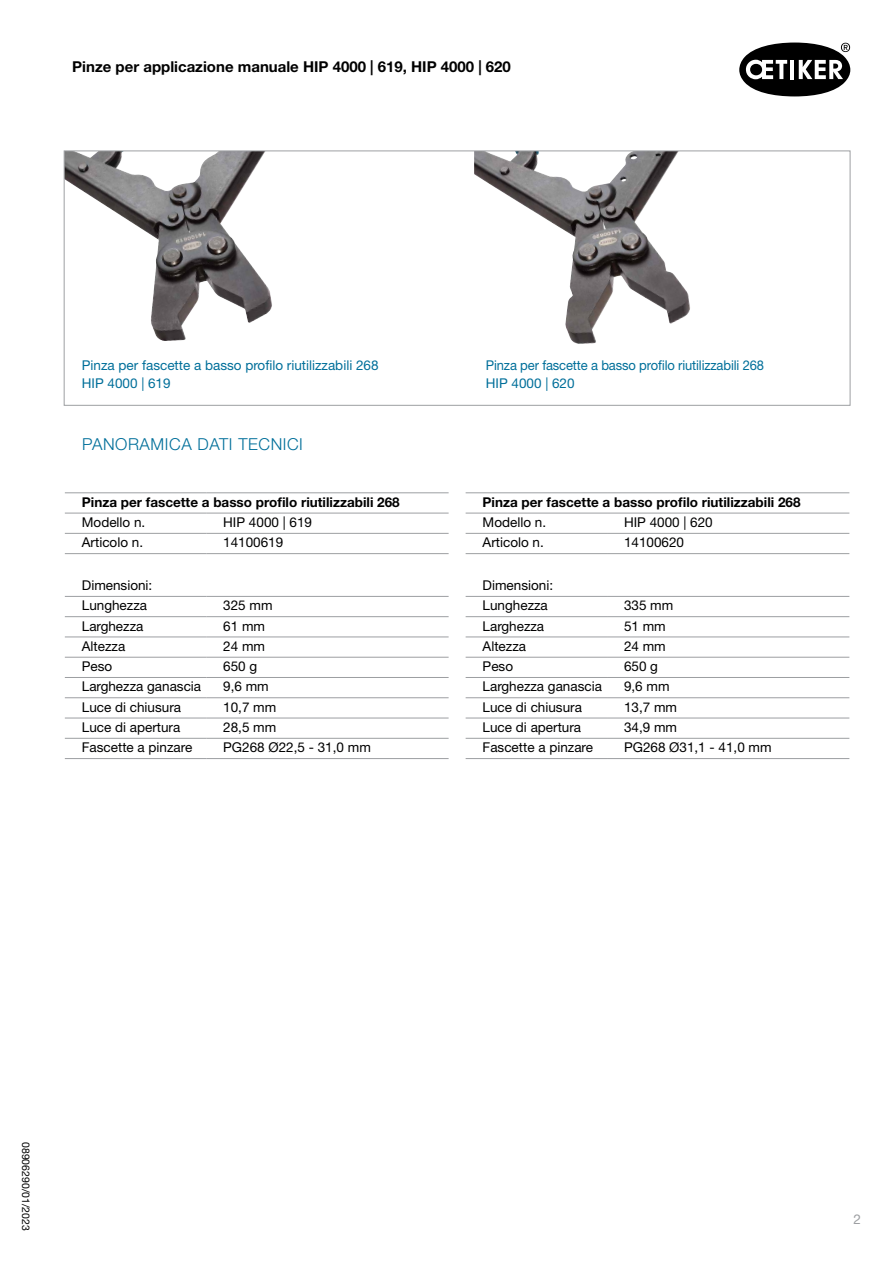
<style>
.page{position:relative;width:893px;height:1263px;background:#fff}
.page>*{position:absolute;margin:0;border:0;box-sizing:border-box;transform-origin:0 0}
.t1{font:300 16.5px "Helvetica Neue LT Std";letter-spacing:.035em;color:#006f9a}
.t2{font:700 15px "Helvetica Neue LT Std";color:#000}
.t3{font:13.5px/20.2px "Helvetica Neue LT Std";color:#000}
.t4{font:700 13.5px "Helvetica Neue LT Std";color:#000}
.t5{font:13.5px/18px "Helvetica Neue LT Std";color:#006f9a;scale:.96 1}
.t6{font:13.5px/18px "Helvetica Neue LT Std";color:#006f9a}
.t7{font:13.5px "Helvetica Neue LT Std";color:#9d9fa2}
.t8{font:10.5px "Helvetica Neue LT Std";color:#000}
</style>
<div class="page">
<img style="left:66px;top:153px;width:206px;height:188px">
<img style="left:474px;top:153px;width:216px;height:191px">
<svg style="left:739px;top:43px;width:111px;height:53px"></svg>
<div style="left:64px;top:151px;width:786px;height:255px;border:1px solid #9d9fa2"></div>
<hr style="left:65px;top:492px;width:141px;height:1px;background:#9d9fa2">
<hr style="left:206px;top:492px;width:243px;height:1px;background:#9d9fa2">
<hr style="left:65px;top:513px;width:141px;height:1px;background:#9d9fa2">
<hr style="left:206px;top:513px;width:243px;height:1px;background:#9d9fa2">
<hr style="left:65px;top:553px;width:141px;height:1px;background:#9d9fa2">
<hr style="left:65px;top:596px;width:141px;height:1px;background:#9d9fa2">
<hr style="left:65px;top:533px;width:141px;height:1px;background:#9d9fa2">
<hr style="left:206px;top:553px;width:243px;height:1px;background:#9d9fa2">
<hr style="left:206px;top:596px;width:243px;height:1px;background:#9d9fa2">
<hr style="left:206px;top:533px;width:243px;height:1px;background:#9d9fa2">
<hr style="left:65px;top:616px;width:141px;height:1px;background:#9d9fa2">
<hr style="left:206px;top:616px;width:243px;height:1px;background:#9d9fa2">
<hr style="left:65px;top:636px;width:141px;height:1px;background:#9d9fa2">
<hr style="left:206px;top:636px;width:243px;height:1px;background:#9d9fa2">
<hr style="left:65px;top:657px;width:141px;height:1px;background:#9d9fa2">
<hr style="left:206px;top:657px;width:243px;height:1px;background:#9d9fa2">
<hr style="left:65px;top:677px;width:141px;height:1px;background:#9d9fa2">
<hr style="left:206px;top:677px;width:243px;height:1px;background:#9d9fa2">
<hr style="left:65px;top:697px;width:141px;height:1px;background:#9d9fa2">
<hr style="left:206px;top:697px;width:243px;height:1px;background:#9d9fa2">
<hr style="left:65px;top:718px;width:141px;height:1px;background:#9d9fa2">
<hr style="left:206px;top:718px;width:243px;height:1px;background:#9d9fa2">
<hr style="left:65px;top:738px;width:141px;height:1px;background:#9d9fa2">
<hr style="left:206px;top:738px;width:243px;height:1px;background:#9d9fa2">
<hr style="left:65px;top:758px;width:141px;height:1px;background:#9d9fa2">
<hr style="left:206px;top:758px;width:243px;height:1px;background:#9d9fa2">
<hr style="left:466px;top:553px;width:141px;height:1px;background:#9d9fa2">
<hr style="left:466px;top:596px;width:141px;height:1px;background:#9d9fa2">
<hr style="left:607px;top:553px;width:242px;height:1px;background:#9d9fa2">
<hr style="left:607px;top:596px;width:242px;height:1px;background:#9d9fa2">
<hr style="left:466px;top:492px;width:141px;height:1px;background:#9d9fa2">
<hr style="left:607px;top:492px;width:242px;height:1px;background:#9d9fa2">
<hr style="left:466px;top:513px;width:141px;height:1px;background:#9d9fa2">
<hr style="left:607px;top:513px;width:242px;height:1px;background:#9d9fa2">
<hr style="left:466px;top:533px;width:141px;height:1px;background:#9d9fa2">
<hr style="left:607px;top:533px;width:242px;height:1px;background:#9d9fa2">
<hr style="left:466px;top:616px;width:141px;height:1px;background:#9d9fa2">
<hr style="left:607px;top:616px;width:242px;height:1px;background:#9d9fa2">
<hr style="left:466px;top:636px;width:141px;height:1px;background:#9d9fa2">
<hr style="left:607px;top:636px;width:242px;height:1px;background:#9d9fa2">
<hr style="left:466px;top:657px;width:141px;height:1px;background:#9d9fa2">
<hr style="left:607px;top:657px;width:242px;height:1px;background:#9d9fa2">
<hr style="left:466px;top:677px;width:141px;height:1px;background:#9d9fa2">
<hr style="left:607px;top:677px;width:242px;height:1px;background:#9d9fa2">
<hr style="left:466px;top:697px;width:141px;height:1px;background:#9d9fa2">
<hr style="left:607px;top:697px;width:242px;height:1px;background:#9d9fa2">
<hr style="left:466px;top:718px;width:141px;height:1px;background:#9d9fa2">
<hr style="left:607px;top:718px;width:242px;height:1px;background:#9d9fa2">
<hr style="left:466px;top:738px;width:141px;height:1px;background:#9d9fa2">
<hr style="left:466px;top:758px;width:141px;height:1px;background:#9d9fa2">
<hr style="left:607px;top:738px;width:242px;height:1px;background:#9d9fa2">
<hr style="left:607px;top:758px;width:242px;height:1px;background:#9d9fa2">
<p class="t2" style="left:72px;top:57px;width:440px">Pinze per applicazione manuale HIP 4000 | 619, HIP 4000 | 620</p>
<p class="t6" style="left:82px;top:356px;width:298px">Pinza per fascette a basso profilo riutilizzabili 268<br>HIP 4000 | 619</p>
<p class="t5" style="left:486px;top:356px;width:291px">Pinza per fascette a basso profilo riutilizzabili 268<br>HIP 4000 | 620</p>
<p class="t1" style="left:82px;top:434px;width:222px">PANORAMICA DATI TECNICI</p>
<p class="t4" style="left:82px;top:493px;width:319px">Pinza per fascette a basso profilo riutilizzabili 268</p>
<p class="t3" style="left:82px;top:512px;width:65px">Modello n.</p>
<p class="t3" style="left:223px;top:512px;width:90px">HIP 4000 | 619</p>
<p class="t3" style="left:82px;top:532px;width:63px">Articolo n.</p>
<p class="t3" style="left:223px;top:532px;width:62px">14100619</p>
<p class="t3" style="left:82px;top:575px;width:72px">Dimensioni:<br>Lunghezza</p>
<p class="t3" style="left:223px;top:595px;width:51px">325 mm</p>
<p class="t4" style="left:483px;top:493px;width:319px">Pinza per fascette a basso profilo riutilizzabili 268</p>
<p class="t3" style="left:483px;top:512px;width:65px">Modello n.</p>
<p class="t3" style="left:624px;top:512px;width:90px">HIP 4000 | 620</p>
<p class="t3" style="left:483px;top:532px;width:63px">Articolo n.</p>
<p class="t3" style="left:624px;top:532px;width:62px">14100620</p>
<p class="t3" style="left:483px;top:575px;width:72px">Dimensioni:<br>Lunghezza</p>
<p class="t3" style="left:624px;top:595px;width:51px">335 mm</p>
<p class="t3" style="left:82px;top:615px;width:63px">Larghezza</p>
<p class="t3" style="left:223px;top:615px;width:43px">61 mm</p>
<p class="t3" style="left:82px;top:636px;width:45px">Altezza</p>
<p class="t3" style="left:223px;top:636px;width:43px">24 mm</p>
<p class="t3" style="left:82px;top:656px;width:32px">Peso</p>
<p class="t3" style="left:223px;top:656px;width:36px">650 g</p>
<p class="t3" style="left:82px;top:676px;width:121px">Larghezza ganascia</p>
<p class="t3" style="left:223px;top:676px;width:47px">9,6 mm</p>
<p class="t3" style="left:82px;top:696px;width:101px">Luce di chiusura</p>
<p class="t3" style="left:223px;top:696px;width:55px">10,7 mm</p>
<p class="t3" style="left:82px;top:717px;width:100px">Luce di apertura</p>
<p class="t3" style="left:223px;top:717px;width:55px">28,5 mm</p>
<p class="t3" style="left:82px;top:737px;width:112px">Fascette a pinzare</p>
<p class="t3" style="left:223px;top:737px;width:149px">PG268 Ø22,5 - 31,0 mm</p>
<p class="t3" style="left:483px;top:615px;width:63px">Larghezza</p>
<p class="t3" style="left:624px;top:615px;width:43px">51 mm</p>
<p class="t3" style="left:483px;top:636px;width:45px">Altezza</p>
<p class="t3" style="left:624px;top:636px;width:43px">24 mm</p>
<p class="t3" style="left:483px;top:656px;width:32px">Peso</p>
<p class="t3" style="left:624px;top:656px;width:36px">650 g</p>
<p class="t3" style="left:483px;top:676px;width:121px">Larghezza ganascia</p>
<p class="t3" style="left:624px;top:676px;width:47px">9,6 mm</p>
<p class="t3" style="left:483px;top:696px;width:101px">Luce di chiusura</p>
<p class="t3" style="left:624px;top:696px;width:55px">13,7 mm</p>
<p class="t3" style="left:483px;top:717px;width:100px">Luce di apertura</p>
<p class="t3" style="left:624px;top:717px;width:55px">34,9 mm</p>
<p class="t3" style="left:483px;top:737px;width:112px">Fascette a pinzare</p>
<p class="t3" style="left:624px;top:737px;width:149px">PG268 Ø31,1 - 41,0 mm</p>
<p class="t8" style="left:32px;top:1142px;width:90px;rotate:90deg">08906290/01/2023</p>
<p class="t7" style="left:854px;top:1211px;width:9px">2</p>
</div>
